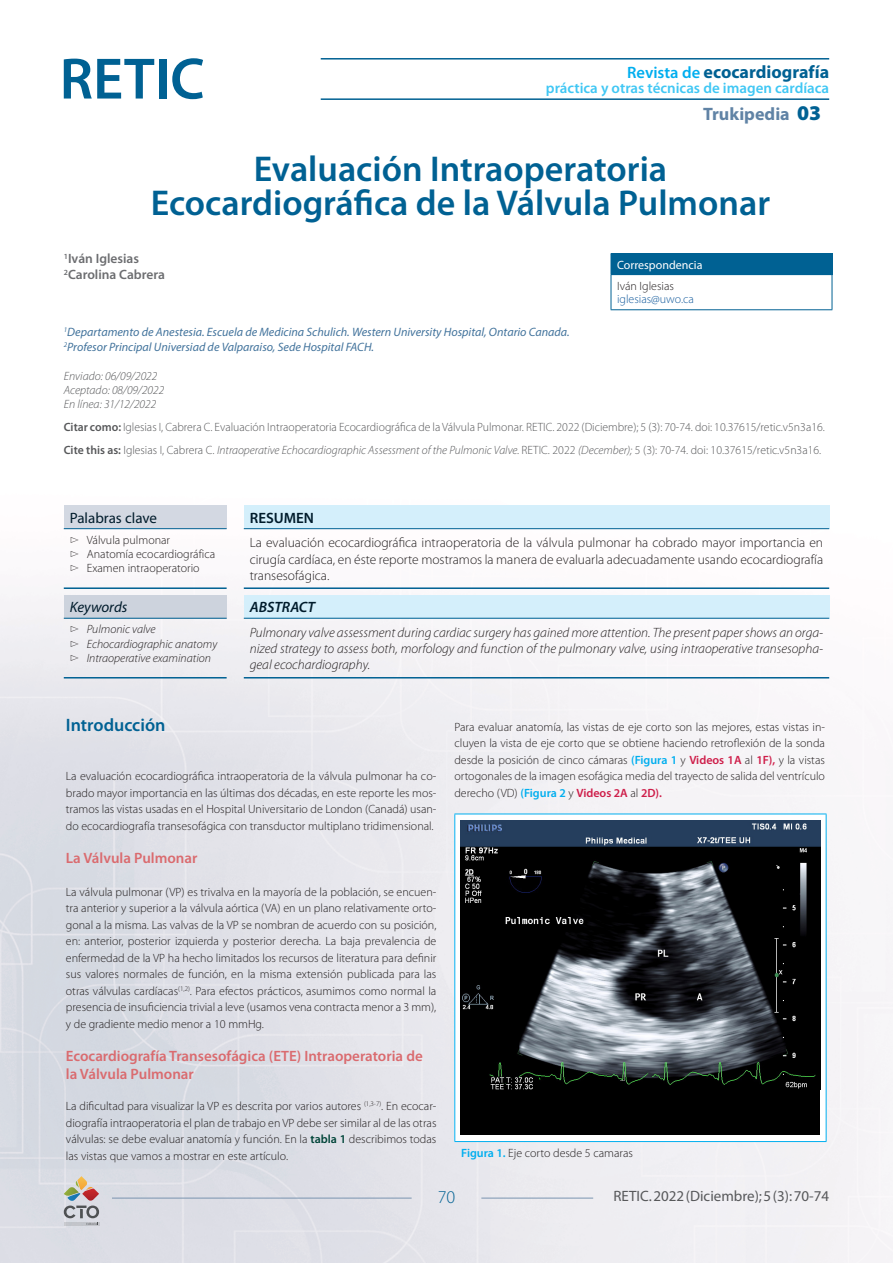
<style>
.page{position:relative;width:893px;height:1263px;background:#fff}
.page>*{position:absolute;margin:0;border:0;box-sizing:border-box;transform-origin:0 0}
.Titulo_capitulo{font:600 36px/34.5px "Myriad Pro";color:#006193;text-align:center}
.t1{font:700 18px "Myriad Pro";color:#006193}
.t2{font:700 18px "Myriad Pro";color:#6083a5}
._02_Primer_Orden{font:600 18px "Myriad Pro";color:#006193}
.t3{font:300 18px "Myriad Pro";color:#006193}
._02_Segundo_Orden{font:600 15px/18px "Myriad Pro";color:#da6b6f}
.t4{font:600 15px "Myriad Pro";color:#40c7f4}
.t5{font:15px "Myriad Pro";color:#57585a}
.t6{font:15px "Myriad Pro";color:#001b2b}
.t7{font:italic 15px "Myriad Pro";color:#001b2b}
.t8{font:italic 600 15px "Myriad Pro";color:#001b2b}
.t9{font:600 15px "Myriad Pro";color:#001b2b}
.Texto_resumen_ingles{font:italic 300 13.5px/16.2px "Myriad Pro";color:#231f20;text-align:justify}
.Texto_resumen{font:300 13.5px/16.2px "Myriad Pro";color:#231f20;text-align:justify}
.Nombre_autores{font:600 13.5px "Myriad Pro";color:#6c6d70}
.Cargo_autores{font:italic 12.15px "Myriad Pro";color:#42739c}
._01_Texto_comun{font:300 12px/16.5px "Myriad Pro";color:#231f20;text-align:justify}
.CitarComo{font:300 12px "Myriad Pro";color:#57585a}
.CitarComo-2{font:italic 300 12px "Myriad Pro";color:#57585a}
.t10{font:italic 300 12px "Myriad Pro";color:#231f20}
.Recibido_Aceptado{font:italic 300 12px "Myriad Pro";color:#57585a}
.t11{font:12px "Myriad Pro";color:#fff}
.Correspondencia{font:300 12px "Myriad Pro";color:#175d9e}
.Correspondencia-2{font:300 12px "Myriad Pro";color:#231f20}
.s1{font-weight:600;font-size:16.5px;color:#00aeef}
.s2{font-weight:900;font-size:21px;color:#006193}
.s3{font-weight:600}
.s4{font-weight:600;font-style:normal}
.s5{font-style:normal}
.s6{font-weight:600;color:#004438}
.s7{font-weight:600;color:#00aeef}
.s8{font-weight:600;color:#ce1d49}
</style>
<div class="page">
<img style="left:0;top:58px;width:893px;height:1205px">
<hr style="left:321px;top:58px;width:508px;height:2px;background:#006193">
<hr style="left:321px;top:98px;width:508px;height:2px;background:#006193">
<svg style="left:64px;top:59px;width:90px;height:40px"></svg>
<div style="left:159px;top:59px;width:7px;height:40px;background:#006193"></div>
<svg style="left:172px;top:58px;width:31px;height:41px"></svg>
<hr style="left:112px;top:1198px;width:300px;height:1px;background:#7a94b0">
<hr style="left:481px;top:1198px;width:112px;height:1px;background:#7a94b0">
<hr style="left:64px;top:1222px;width:35px;height:4px;background:#c3c5ca">
<svg style="left:64px;top:1176px;width:35px;height:49px;background:#beb5b2"></svg>
<div style="left:611px;top:254px;width:221px;height:21px;background:#006193"></div>
<hr style="left:611px;top:253px;width:221px;height:1px;background:#006193">
<svg style="left:832px;top:254px;width:1px;height:20px"></svg>
<hr style="left:611px;top:275px;width:1px;height:34px;background:#006193">
<hr style="left:832px;top:275px;width:1px;height:34px;background:#006193">
<hr style="left:611px;top:309px;width:221px;height:1px;background:#006193">
<div style="left:64px;top:505px;width:163px;height:24px;background:#d3d8e2"></div>
<div style="left:244px;top:505px;width:585px;height:24px;background:#d4effb"></div>
<hr style="left:244px;top:528px;width:585px;height:1px;background:#006193">
<hr style="left:244px;top:587px;width:585px;height:2px;background:#006193">
<hr style="left:64px;top:528px;width:163px;height:1px;background:#006193">
<hr style="left:64px;top:587px;width:163px;height:2px;background:#006193">
<div style="left:64px;top:595px;width:163px;height:23px;background:#cdd3dd"></div>
<div style="left:244px;top:595px;width:585px;height:23px;background:#d4effb"></div>
<hr style="left:244px;top:618px;width:585px;height:1px;background:#006193">
<hr style="left:244px;top:677px;width:585px;height:1px;background:#006193">
<hr style="left:64px;top:618px;width:163px;height:1px;background:#006193">
<hr style="left:64px;top:677px;width:163px;height:1px;background:#006193">
<div style="left:455px;top:814px;width:371px;height:327px;background:#fff"></div>
<hr style="left:454px;top:814px;width:372px;height:1px;background:#00aeef">
<hr style="left:454px;top:814px;width:1px;height:327px;background:#00aeef">
<hr style="left:826px;top:814px;width:1px;height:327px;background:#00aeef">
<hr style="left:454px;top:1141px;width:372px;height:1px;background:#00aeef">
<div style="left:461px;top:820px;width:359px;height:315px;background:#000"></div>
<img style="left:461px;top:820px;width:359px;height:270px">
<h2 class="t1" style="left:627px;top:60px;width:204px"><span class="s1">Revista de</span> ecocardiografía</h2>
<p class="t4" style="left:546px;top:78px;width:285px">práctica y otras técnicas de imagen cardíaca</p>
<h2 class="t2" style="left:703px;top:102px;width:119px">Trukipedia <span class="s2">03</span></h2>
<p class="Titulo_capitulo" style="left:151px;top:151px;width:621px">Evaluación Intraoperatoria<br>Ecocardiográfica de la Válvula Pulmonar</p>
<p class="Nombre_autores" style="left:64px;top:250px;width:77px"><sup>1</sup>Iván Iglesias</p>
<p class="Nombre_autores" style="left:64px;top:266px;width:103px"><sup>2</sup>Carolina Cabrera</p>
<p class="t11" style="left:617px;top:257px;width:87px">Correspondencia</p>
<p class="Correspondencia-2" style="left:617px;top:279px;width:58px">Iván Iglesias</p>
<p class="Correspondencia" style="left:617px;top:293px;width:78px">iglesias@uwo.ca</p>
<p class="Cargo_autores" style="left:64px;top:325px;width:508px"><sup>1</sup>Departamento de Anestesia. Escuela de Medicina Schulich. Western University Hospital, Ontario Canada.</p>
<p class="Cargo_autores" style="left:64px;top:339px;width:312px"><sup>2</sup>Profesor Principal Universiad de Valparaiso, Sede Hospital FACH.</p>
<p class="Recibido_Aceptado" style="left:64px;top:369px;width:95px">Enviado: 06/09/2022</p>
<p class="Recibido_Aceptado" style="left:64px;top:384px;width:102px">Aceptado: 08/09/2022</p>
<p class="Recibido_Aceptado" style="left:64px;top:398px;width:94px">En línea: 31/12/2022</p>
<p class="CitarComo" style="left:64px;top:421px;width:763px"><span class="s3">Citar como:</span> Iglesias I, Cabrera C. Evaluación Intraoperatoria Ecocardiográfica de la Válvula Pulmonar. RETIC. 2022 (Diciembre); 5 (3): 70-74. doi: 10.37615/retic.v5n3a16.</p>
<p class="CitarComo-2" style="left:64px;top:444px;width:759px"><span class="s4">Cite this as:</span> <span class="s5">Iglesias I, Cabrera C.</span> Intraoperative Echocardiographic Assessment of the Pulmonic Valve. <span class="s5">RETIC. 2022</span> (December); <span class="s5">5 (3): 70-74. doi: 10.37615/retic.v5n3a16.</span></p>
<p class="t6" style="left:70px;top:508px;width:89px">Palabras clave</p>
<p class="t9" style="left:250px;top:508px;width:66px">RESUMEN</p>
<p class="_01_Texto_comun" style="left:70px;top:532px;width:102px">▻ Válvula pulmonar</p>
<p class="_01_Texto_comun" style="left:70px;top:546px;width:147px">▻ Anatomía ecocardiográfica</p>
<p class="_01_Texto_comun" style="left:70px;top:560px;width:131px">▻ Examen intraoperatorio</p>
<p class="Texto_resumen" style="left:250px;top:535px;width:575px">La evaluación ecocardiográfica intraoperatoria de la válvula pulmonar ha cobrado mayor importancia en cirugía cardíaca, en éste reporte mostramos la manera de evaluarla adecuadamente usando ecocardiografía transesofágica.</p>
<p class="t7" style="left:70px;top:598px;width:59px">Keywords</p>
<p class="t8" style="left:250px;top:598px;width:67px">ABSTRACT</p>
<p class="t10" style="left:70px;top:623px;width:87px">▻ Pulmonic valve</p>
<p class="t10" style="left:70px;top:637px;width:149px">▻ Echocardiographic anatomy</p>
<p class="t10" style="left:70px;top:652px;width:143px">▻ Intraoperative examination</p>
<p class="Texto_resumen_ingles" style="left:250px;top:625px;width:575px">Pulmonary valve assessment during cardiac surgery has gained more attention. The present paper shows an orga&shy;nized strategy to assess both, morfology and function of the pulmonary valve, using intraoperative transesopha&shy;geal ecochardiography.</p>
<p class="_02_Primer_Orden" style="left:66px;top:713px;width:101px">Introducción</p>
<p class="_01_Texto_comun" style="left:66px;top:768px;width:372px">La evaluación ecocardiográfica intraoperatoria de la válvula pulmonar ha co&shy;brado mayor importancia en las últimas dos décadas, en este reporte les mos&shy;tramos las vistas usadas en el Hospital Universitario de London (Canadá) usan&shy;do ecocardiografía transesofágica con transductor multiplano tridimensional.</p>
<p class="_02_Segundo_Orden" style="left:66px;top:848px;width:133px">La Válvula Pulmonar</p>
<p class="_01_Texto_comun" style="left:66px;top:883px;width:372px">La válvula pulmonar (VP) es trivalva en la mayoría de la población, se encuen&shy;tra anterior y superior a la válvula aórtica (VA) en un plano relativamente orto&shy;gonal a la misma. Las valvas de la VP se nombran de acuerdo con su posición, en: anterior, posterior izquierda y posterior derecha. La baja prevalencia de enfermedad de la VP ha hecho limitados los recursos de literatura para definir sus valores normales de función, en la misma extensión publicada para las otras válvulas cardíacas<sup>(1,2)</sup>. Para efectos prácticos, asumimos como normal la presencia de insuficiencia trivial a leve (usamos vena contracta menor a 3 mm), y de gradiente medio menor a 10 mmHg.</p>
<p class="_02_Segundo_Orden" style="left:66px;top:1046px;width:358px">Ecocardiografía Transesofágica (ETE) Intraoperatoria de la Válvula Pulmonar</p>
<p class="_01_Texto_comun" style="left:66px;top:1098px;width:372px">La dificultad para visualizar la VP es descrita por varios autores <sup>(1,3-7)</sup>. En ecocar&shy;diografía intraoperatoria el plan de trabajo en VP debe ser similar al de las otras válvulas: se debe evaluar anatomía y función. En la <span class="s6">tabla 1</span> describimos todas las vistas que vamos a mostrar en este artículo.</p>
<p class="_01_Texto_comun" style="left:454px;top:718px;width:372px">Para evaluar anatomía, las vistas de eje corto son las mejores, estas vistas in&shy;cluyen la vista de eje corto que se obtiene haciendo retroflexión de la sonda desde la posición de cinco cámaras <span class="s7">(Figura 1</span> y <span class="s8">Videos 1A</span> al <span class="s8">1F),</span> y la vistas ortogonales de la imagen esofágica media del trayecto de salida del ventrículo derecho (VD) <span class="s7">(Figura 2</span> y <span class="s8">Videos 2A</span> al <span class="s8">2D).</span></p>
<p class="_01_Texto_comun" style="left:461px;top:1145px;width:173px"><span class="s7">Figura 1.</span> Eje corto desde 5 camaras</p>
<h2 class="t3" style="left:438px;top:1187px;width:19px">70</h2>
<p class="t5" style="left:613px;top:1187px;width:217px">RETIC. 2022 (Diciembre); 5 (3): 70-74</p>
</div>
